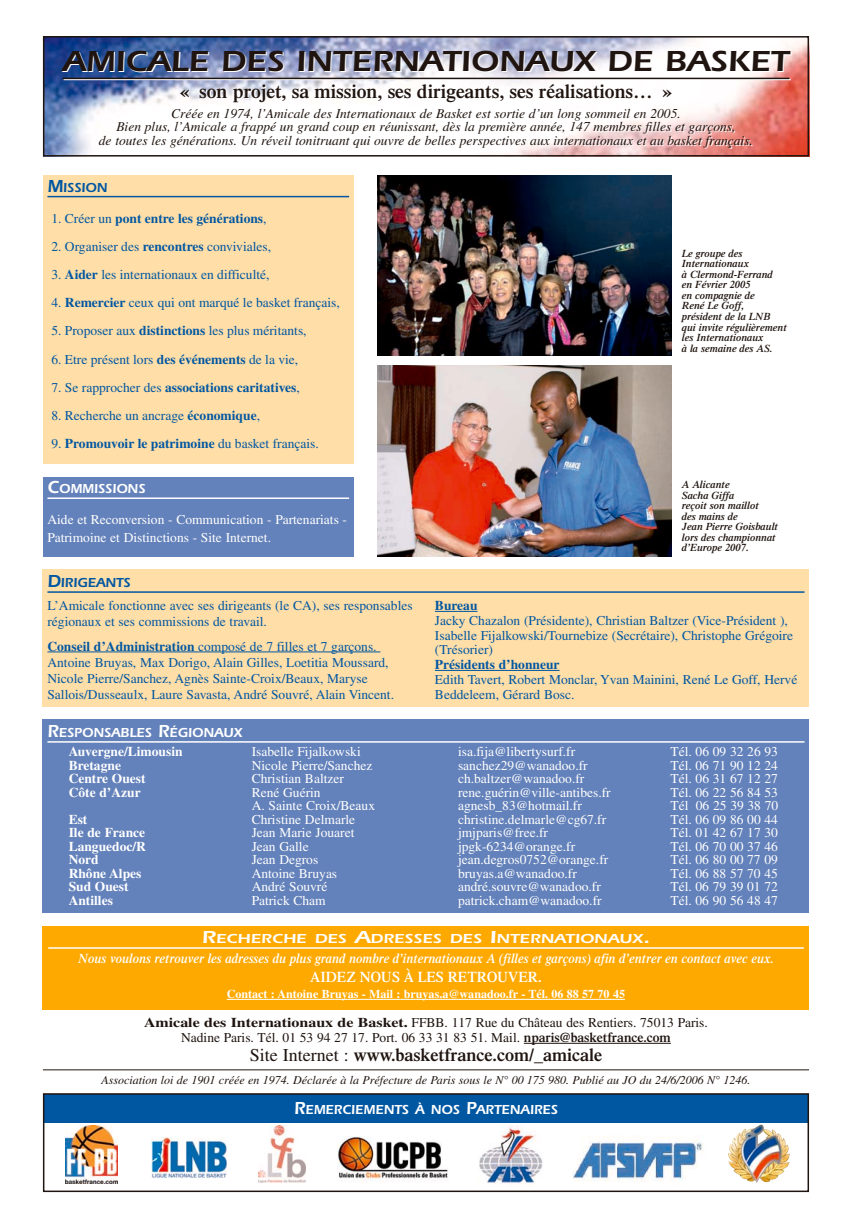
<style>
.page{position:relative;width:850px;height:1221px;background:#fff}
.page>*{position:absolute;margin:0;border:0;box-sizing:border-box;transform-origin:0 0}
.t1{font:600 30px "Itc Eras";color:#1f140f;scale:1.12 1}
.t2{font:600 19.5px "Times";color:#1f140f}
.t3{font:600 18px "Times";color:#1f140f}
.t4{font:600 15px "Times";color:#fff;scale:.94 1}
.t5{font:13.5px/16px "Times";color:#0057a1}
.t6{font:13.5px/18px "Times";color:#fff}
.t7{font:italic 13.5px/13.5px "Times";color:#1f140f;text-align:center}
.t8{font:13.5px/15px "Times";color:#1f140f;text-align:center}
.t9{font:700 13.5px "Times";color:#0057a1}
.t10{font:italic 600 13.5px "Times";color:#fff;scale:.94 1}
.t11{font:700 13.5px "Times";color:#fff}
.t12{font:600 13.5px "Itc Eras";color:#fff}
.t13{font:600 13.5px "Itc Eras";color:#fff;scale:1.26 1}
.t14{font:600 13.5px "Itc Eras";color:#0057a1}
.t15{font:italic 12px "Times";color:#1f140f}
.t16{font:700 12px "Times";color:#fff}
.t17{font:italic 600 10.5px/10.5px "Times";color:#1f140f}
.s1{font-size:18px}
.s2{font-weight:400}
.s3{font-weight:700}
.s4{font-weight:600}
</style>
<div class="page">
<img style="left:42px;top:36px;width:768px;height:1157px">
<h1 class="t1" style="left:62px;top:51px;width:650px">AMICALE DES INTERNATIONAUX DE BASKET</h1>
<h2 class="t2" style="left:180px;top:84px;width:493px">« son projet, sa mission, ses dirigeants, ses réalisations… »</h2>
<p class="t7" style="left:99px;top:108px;width:655px">Créée en 1974, l’Amicale des Internationaux de Basket est sortie d’un long sommeil en 2005.<br>Bien plus, l’Amicale a frappé un grand coup en réunissant, dès la première année, 147 membres filles et garçons,<br>de toutes les générations. Un réveil tonitruant qui ouvre de belles perspectives aux internationaux et au basket français.</p>
<p class="t14" style="left:47px;top:183px;width:61px"><span class="s1">M</span>ISSION</p>
<p class="t9" style="left:51px;top:213px;width:216px"><span class="s2">1. Créer un</span> pont entre les générations<span class="s2">,</span></p>
<p class="t5" style="left:51px;top:240px;width:221px">2. Organiser des <span class="s3">rencontres</span> conviviales,</p>
<p class="t5" style="left:51px;top:268px;width:219px">3. <span class="s3">Aider</span> les internationaux en difficulté,</p>
<p class="t5" style="left:51px;top:296px;width:290px">4. <span class="s3">Remercier</span> ceux qui ont marqué le basket français,</p>
<p class="t5" style="left:51px;top:324px;width:256px">5. Proposer aux <span class="s3">distinctions</span> les plus méritants,</p>
<p class="t5" style="left:51px;top:352px;width:248px">6. Etre présent lors <span class="s3">des événements</span> de la vie,</p>
<p class="t9" style="left:51px;top:382px;width:250px"><span class="s2">7. Se rapprocher des</span> associations caritatives<span class="s2">,</span></p>
<p class="t5" style="left:51px;top:408px;width:210px">8. Recherche un ancrage <span class="s3">économique</span>,</p>
<p class="t9" style="left:51px;top:438px;width:269px"><span class="s2">9.</span> Promouvoir le patrimoine <span class="s2">du basket français.</span></p>
<p class="t12" style="left:47px;top:484px;width:99px"><span class="s1">C</span>OMMISSIONS</p>
<p class="t6" style="left:47px;top:512px;width:301px">Aide et Reconversion - Communication - Partenariats -<br>Patrimoine et Distinctions - Site Internet.</p>
<p class="t14" style="left:47px;top:578px;width:85px"><span class="s1">D</span>IRIGEANTS</p>
<p class="t5" style="left:47px;top:598px;width:366px">L’Amicale fonctionne avec ses dirigeants (le CA), ses responsables régionaux et ses commissions de travail.</p>
<p class="t5" style="left:47px;top:639px;width:348px"><span class="s3">Conseil d’Administration</span> composé de 7 filles et 7 garçons.<br>Antoine Bruyas, Max Dorigo, Alain Gilles, Loetitia Moussard, Nicole Pierre/Sanchez, Agnès Sainte-Croix/Beaux, Maryse Sallois/Dusseaulx, Laure Savasta, André Souvré, Alain Vincent.</p>
<p class="t17" style="left:681px;top:249px;width:106px">Le groupe des<br>Internationaux<br>à Clermond-Ferrand<br>en Février 2005<br>en compagnie de<br>René Le Goff,<br>président de la LNB qui invite régulièrement les Internationaux<br>à la semaine des AS.</p>
<p class="t17" style="left:681px;top:480px;width:98px">A Alicante<br>Sacha Giffa<br>reçoit son maillot<br>des mains de<br>Jean Pierre Goisbault lors des championnat d’Europe 2007.</p>
<p class="t9" style="left:435px;top:600px;width:44px">Bureau</p>
<p class="t5" style="left:435px;top:614px;width:359px;line-height:14.7px">Jacky Chazalon (Présidente), Christian Baltzer (Vice-Président ),<br>Isabelle Fijalkowski/Tournebize (Secrétaire), Christophe Grégoire (Trésorier)</p>
<p class="t9" style="left:435px;top:659px;width:126px">Présidents d’honneur</p>
<p class="t5" style="left:435px;top:673px;width:364px;line-height:14.7px">Edith Tavert, Robert Monclar, Yvan Mainini, René Le Goff, Hervé<br>Beddeleem, Gérard Bosc.</p>
<p class="t12" style="left:47px;top:728px;width:196px"><span class="s1">R</span>ESPONSABLES <span class="s1">R</span>ÉGIONAUX</p>
<p class="t11" style="left:69px;top:746px;width:115px">Auvergne/Limousin</p>
<p class="t6" style="left:251px;top:744px;width:110px">Isabelle Fijalkowski</p>
<p class="t6" style="left:458px;top:744px;width:119px">isa.fija@libertysurf.fr</p>
<p class="t6" style="left:670px;top:744px;width:109px">Tél. 06 09 32 26 93</p>
<p class="t11" style="left:69px;top:760px;width:54px">Bretagne</p>
<p class="t6" style="left:251px;top:757px;width:122px">Nicole Pierre/Sanchez</p>
<p class="t6" style="left:458px;top:757px;width:131px">sanchez29@wanadoo.fr</p>
<p class="t6" style="left:670px;top:757px;width:109px">Tél. 06 71 90 12 24</p>
<p class="t11" style="left:69px;top:773px;width:78px">Centre Ouest</p>
<p class="t6" style="left:251px;top:771px;width:94px">Christian Baltzer</p>
<p class="t6" style="left:458px;top:771px;width:128px">ch.baltzer@wanadoo.fr</p>
<p class="t6" style="left:670px;top:771px;width:109px">Tél. 06 31 67 12 27</p>
<p class="t11" style="left:69px;top:787px;width:73px">Côte d’Azur</p>
<p class="t6" style="left:251px;top:784px;width:70px">René Guérin</p>
<p class="t6" style="left:458px;top:784px;width:154px">rene.guérin@ville-antibes.fr</p>
<p class="t6" style="left:670px;top:784px;width:109px">Tél. 06 22 56 84 53</p>
<p class="t6" style="left:251px;top:798px;width:125px">A. Sainte Croix/Beaux</p>
<p class="t6" style="left:458px;top:798px;width:125px">agnesb_83@hotmail.fr</p>
<p class="t6" style="left:670px;top:798px;width:109px">Tél 06 25 39 38 70</p>
<p class="t11" style="left:69px;top:814px;width:20px">Est</p>
<p class="t6" style="left:251px;top:811px;width:105px">Christine Delmarle</p>
<p class="t6" style="left:458px;top:811px;width:150px">christine.delmarle@cg67.fr</p>
<p class="t6" style="left:670px;top:811px;width:109px">Tél. 06 09 86 00 44</p>
<p class="t11" style="left:69px;top:827px;width:78px">Ile de France</p>
<p class="t6" style="left:251px;top:825px;width:104px">Jean Marie Jouaret</p>
<p class="t6" style="left:458px;top:825px;width:92px">jmjparis@free.fr</p>
<p class="t6" style="left:670px;top:825px;width:109px">Tél. 01 42 67 17 30</p>
<p class="t11" style="left:69px;top:841px;width:79px">Languedoc/R</p>
<p class="t6" style="left:251px;top:838px;width:58px">Jean Galle</p>
<p class="t6" style="left:458px;top:838px;width:119px">jpgk-6234@orange.fr</p>
<p class="t6" style="left:670px;top:838px;width:109px">Tél. 06 70 00 37 46</p>
<p class="t11" style="left:69px;top:854px;width:31px">Nord</p>
<p class="t6" style="left:251px;top:852px;width:68px">Jean Degros</p>
<p class="t6" style="left:458px;top:852px;width:152px">jean.degros0752@orange.fr</p>
<p class="t6" style="left:670px;top:852px;width:109px">Tél. 06 80 00 77 09</p>
<p class="t11" style="left:69px;top:868px;width:74px">Rhône Alpes</p>
<p class="t6" style="left:251px;top:865px;width:87px">Antoine Bruyas</p>
<p class="t6" style="left:458px;top:865px;width:120px">bruyas.a@wanadoo.fr</p>
<p class="t6" style="left:670px;top:865px;width:109px">Tél. 06 88 57 70 45</p>
<p class="t11" style="left:69px;top:881px;width:61px">Sud Ouest</p>
<p class="t6" style="left:251px;top:879px;width:77px">André Souvré</p>
<p class="t6" style="left:458px;top:879px;width:144px">andré.souvre@wanadoo.fr</p>
<p class="t6" style="left:670px;top:879px;width:109px">Tél. 06 79 39 01 72</p>
<p class="t11" style="left:69px;top:895px;width:46px">Antilles</p>
<p class="t6" style="left:251px;top:892px;width:75px">Patrick Cham</p>
<p class="t6" style="left:458px;top:892px;width:145px">patrick.cham@wanadoo.fr</p>
<p class="t6" style="left:670px;top:892px;width:109px">Tél. 06 90 56 48 47</p>
<p class="t13" style="left:202px;top:934px;width:357px"><span class="s1">R</span>ECHERCHE DES <span class="s1">A</span>DRESSES DES <span class="s1">I</span>NTERNATIONAUX<span class="s1">.</span></p>
<p class="t10" style="left:78px;top:953px;width:741px">Nous voulons retrouver les adresses du plus grand nombre d’internationaux A (filles et garçons) afin d’entrer en contact avec eux.</p>
<p class="t4" style="left:310px;top:971px;width:248px">AIDEZ NOUS À LES RETROUVER.</p>
<p class="t16" style="left:227px;top:989px;width:399px">Contact : Antoine Bruyas - Mail : bruyas.a@wanadoo.fr - Tél. 06 88 57 70 45</p>
<p class="t8" style="left:144px;top:1016px;width:565px"><span class="s3">Amicale des Internationaux de Basket.</span> FFBB. 117 Rue du Château des Rentiers. 75013 Paris.<br>Nadine Paris. Tél. 01 53 94 27 17. Port. 06 33 31 83 51. Mail. <span class="s4">nparis@basketfrance.com</span></p>
<h3 class="t3" style="left:250px;top:1048px;width:354px"><span class="s2">Site Internet :</span> www.basketfrance.com/_amicale</h3>
<p class="t15" style="left:101px;top:1075px;width:650px">Association loi de 1901 créée en 1974. Déclarée à la Préfecture de Paris sous le N° 00 175 980. Publié au JO du 24/6/2006 N° 1246.</p>
<p class="t12" style="left:294px;top:1105px;width:265px"><span class="s1">R</span>EMERCIEMENTS À NOS <span class="s1">P</span>ARTENAIRES</p>
</div>
